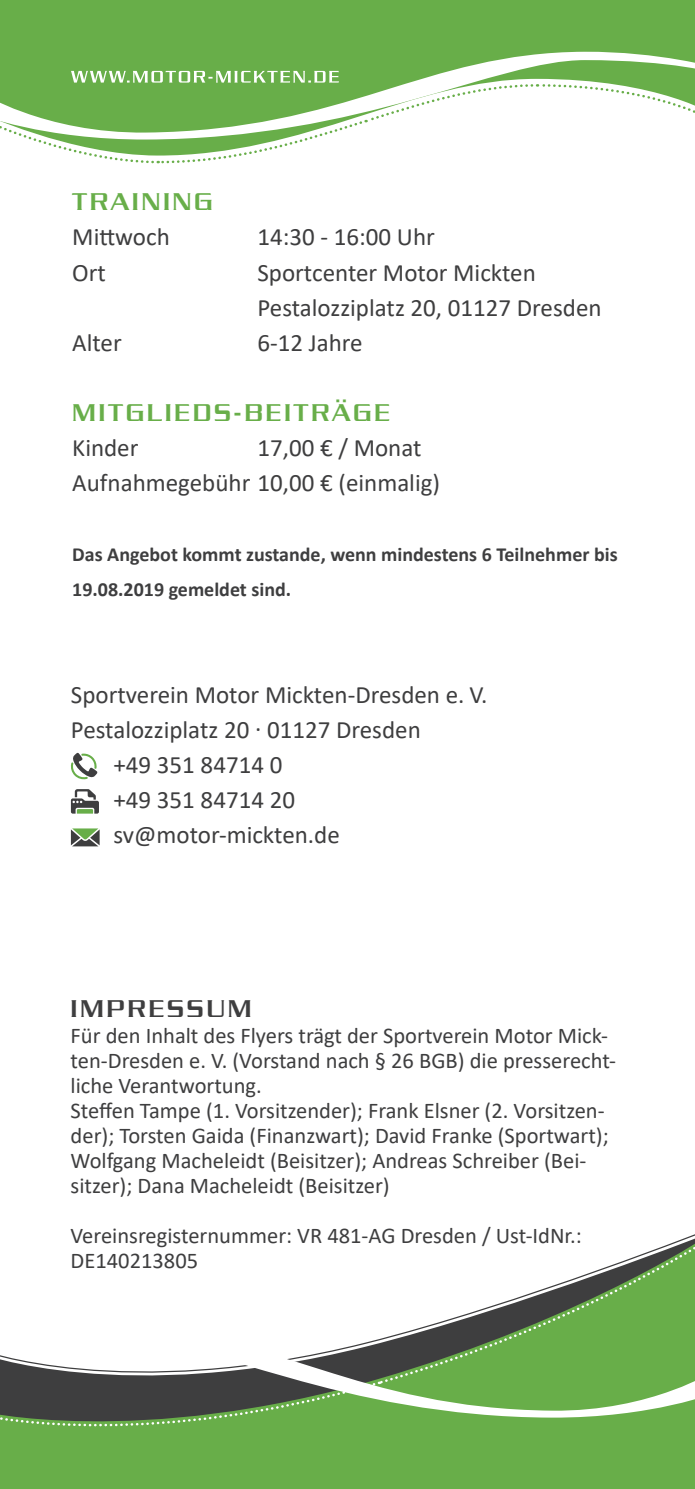
<style>
.page{position:relative;width:695px;height:1489px;background:#fff}
.page>*{position:absolute;margin:0;border:0;box-sizing:border-box;transform-origin:0 0}
.Text{font:25px "Calibri";color:#3e3e3f}
.ZW_Grün{font:25px "Dungeon";letter-spacing:.1em;color:#68ae49}
.t1{font:25px "Dungeon";letter-spacing:.1em;color:#3e3e3f}
.t2{font:22.5px/25px "Calibri";color:#3e3e3f}
.Text_klein{font:700 20px/35px "Calibri";color:#3e3e3f}
</style>
<div class="page">
<div style="left:0;top:0;width:694px;height:51px;background:#68ae49"></div>
<svg style="left:0;top:51px;width:694px;height:20px;background:#7eb963"></svg>
<svg style="left:0;top:71px;width:695px;height:93px"></svg>
<div style="left:0;top:1417px;width:694px;height:71px;background:#68ae49"></div>
<svg style="left:416px;top:1234px;width:278px;height:95px"></svg>
<svg style="left:0;top:1417px;width:380px;height:30px;background:#69aa4b"></svg>
<svg style="left:0;top:1329px;width:694px;height:88px"></svg>
<svg style="left:71px;top:789px;width:28px;height:24px"></svg>
<svg style="left:71px;top:828px;width:29px;height:18px"></svg>
<svg style="left:71px;top:752px;width:26px;height:27px"></svg>
<p class="ZW_Grün" style="left:72px;top:187px;width:142px">TRAINING</p>
<p class="Text" style="left:72px;top:220px;width:99px">Mittwoch</p>
<p class="Text" style="left:257px;top:220px;width:179px">14:30 - 16:00 Uhr</p>
<p class="Text" style="left:72px;top:255px;width:35px">Ort</p>
<p class="Text" style="left:257px;top:255px;width:280px">Sportcenter Motor Mickten</p>
<p class="Text" style="left:257px;top:290px;width:345px">Pestalozziplatz 20, 01127 Dresden</p>
<p class="Text" style="left:72px;top:325px;width:51px">Alter</p>
<p class="Text" style="left:257px;top:325px;width:107px">6-12 Jahre</p>
<p class="ZW_Grün" style="left:72px;top:397px;width:319px">MITGLIEDS-BEITRÄGE</p>
<p class="Text" style="left:72px;top:430px;width:68px">Kinder</p>
<p class="Text" style="left:257px;top:430px;width:166px">17,00 € / Monat</p>
<p class="Text" style="left:72px;top:465px;width:369px">Aufnahmegebühr 10,00 € (einmalig)</p>
<p class="Text_klein" style="left:72px;top:536px;width:546px">Das Angebot kommt zustande, wenn mindestens 6 Teilnehmer bis<br>19.08.2019 gemeldet sind.</p>
<p class="Text" style="left:71px;top:677px;width:418px">Sportverein Motor Mickten-Dresden e. V.</p>
<p class="Text" style="left:71px;top:712px;width:351px">Pestalozziplatz 20 · 01127 Dresden</p>
<p class="Text" style="left:113px;top:747px;width:170px">+49 351 84714 0</p>
<p class="Text" style="left:113px;top:782px;width:183px">+49 351 84714 20</p>
<p class="Text" style="left:113px;top:817px;width:228px">sv@motor-mickten.de</p>
<p class="t1" style="left:71px;top:994px;width:182px">IMPRESSUM</p>
<p class="t2" style="left:71px;top:1022px;width:547px">Für den Inhalt des Flyers trägt der Sportverein Motor Mick&shy;ten-Dresden e. V. (Vorstand nach § 26 BGB) die presserecht&shy;liche Verantwortung.</p>
<p class="t2" style="left:71px;top:1097px;width:539px">Steffen Tampe (1. Vorsitzender); Frank Elsner (2. Vorsitzen&shy;der); Torsten Gaida (Finanzwart); David Franke (Sportwart); Wolfgang Macheleidt (Beisitzer); Andreas Schreiber (Bei&shy;sitzer); Dana Macheleidt (Beisitzer)</p>
<p class="t2" style="left:71px;top:1222px;width:512px">Vereinsregisternummer: VR 481-AG Dresden / Ust-IdNr.:<br>DE140213805</p>
</div>
